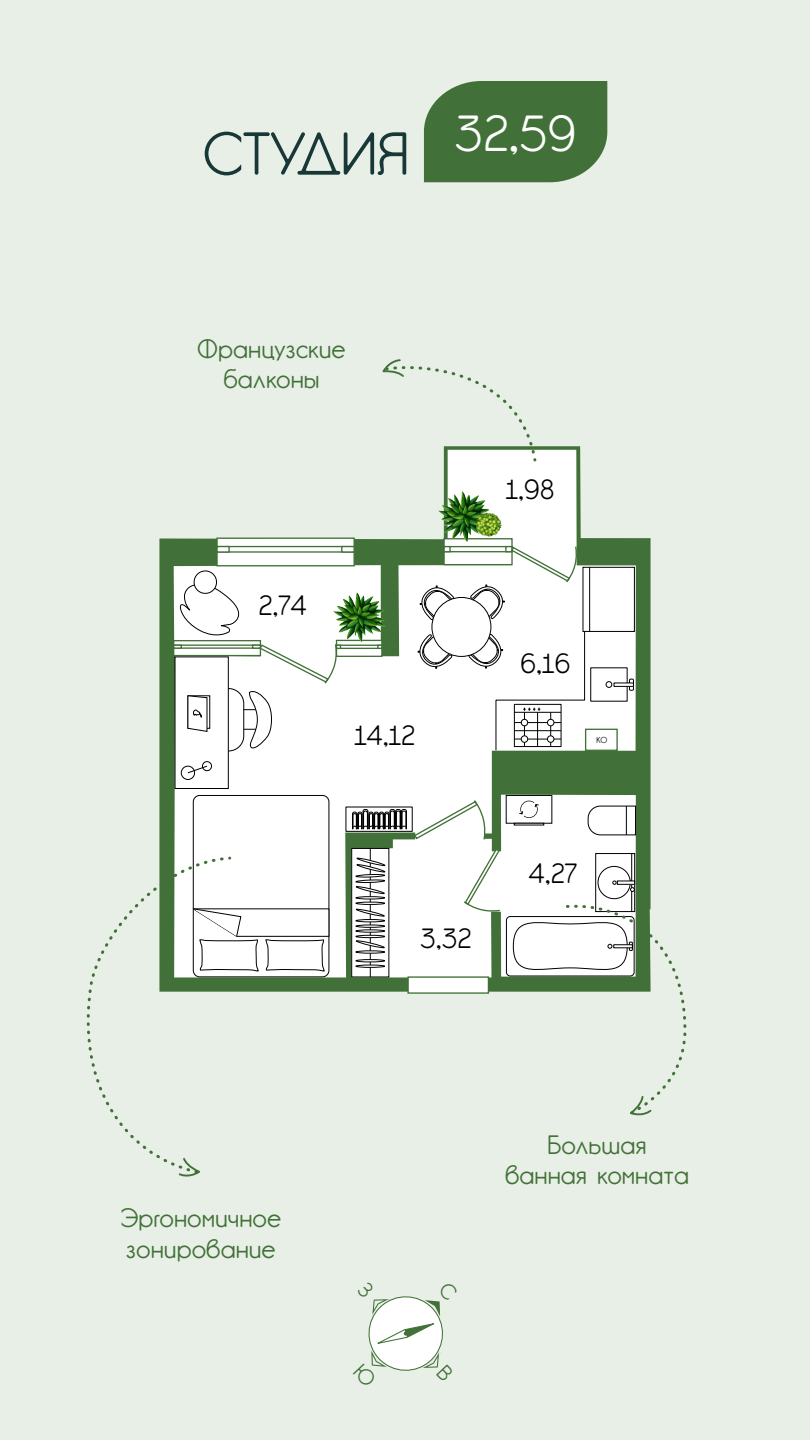
<style>
.page{position:relative;width:810px;height:1440px;background:#e8efe6}
.page>*{position:absolute;margin:0;border:0;box-sizing:border-box;transform-origin:0 0}
.t1{font:58.05px "Gardens C";color:#183737}
.t2{font:48.6px "Gardens C";color:#fefefe}
.t3{font:26.7px "Gardens C";color:#000}
.t4{font:25.58px/30.7px "Gardens C";color:#417138;text-align:center}
.t5{font:8.4px "Gardens C";color:#000}
</style>
<div class="page">
<svg style="left:159px;top:446px;width:492px;height:546px;fill:#fff"></svg>
<div style="left:216px;top:538px;width:139px;height:28px;background:#fff;border:1px solid #417138"></div>
<div style="left:216px;top:546px;width:139px;height:7px;background:#fff;border:1px solid #417138"></div>
<div style="left:341px;top:546px;width:14px;height:7px;background:#fff;border:1px solid #417138"></div>
<div style="left:216px;top:546px;width:14px;height:7px;background:#fff;border:1px solid #417138"></div>
<div style="left:336px;top:640px;width:47px;height:17px;background:#fff;border:1px solid #417138"></div>
<svg style="left:341px;top:645px;width:36px;height:4px"></svg>
<svg style="left:377px;top:645px;width:6px;height:4px"></svg>
<div style="left:443px;top:538px;width:70px;height:27px;background:#fff;border:1px solid #417138"></div>
<svg style="left:451px;top:546px;width:18px;height:6px"></svg>
<svg style="left:443px;top:546px;width:8px;height:6px"></svg>
<div style="left:585px;top:729px;width:33px;height:22px;background:#fff;border:1px solid #417138"></div>
<svg style="left:462px;top:848px;width:39px;height:64px;background:#ecf1eb"></svg>
<div style="left:407px;top:976px;width:82px;height:18px;background:#fff;border:1px solid #417138"></div>
<svg style="left:413px;top:799px;width:72px;height:42px;background:#eef2ee"></svg>
<div style="left:352px;top:848px;width:37px;height:129px;background:#fff"></div>
<hr style="left:370px;top:848px;width:1px;height:129px;background:#000">
<svg style="left:355px;top:858px;width:30px;height:110px"></svg>
<div style="left:193px;top:795px;width:136px;height:182px;background:#fff;border-radius:6px"></div>
<div style="left:193px;top:795px;width:136px;height:182px;border:1px solid #000;border-radius:6px"></div>
<svg style="left:233px;top:908px;width:96px;height:63px"></svg>
<img style="left:341px;top:592px;width:43px;height:49px">
<div style="left:506px;top:917px;width:128px;height:59px;background:#fff;border-radius:4px"></div>
<div style="left:596px;top:854px;width:39px;height:58px;background:#fff"></div>
<div style="left:596px;top:853px;width:39px;height:59px;border:1px solid #000"></div>
<div style="left:598px;top:866px;width:32px;height:33px;border:1px solid #000;border-radius:50%"></div>
<hr style="left:632px;top:854px;width:1px;height:58px;background:#000">
<div style="left:617px;top:881px;width:18px;height:4px;border:1px solid #000"></div>
<svg style="left:630px;top:887px;width:5px;height:5px"></svg>
<svg style="left:588px;top:806px;width:48px;height:29px"></svg>
<div style="left:506px;top:795px;width:46px;height:28px;background:#fff;border:1px solid #000"></div>
<div style="left:514px;top:823px;width:30px;height:2px;background:#fff;border:1px solid #000"></div>
<svg style="left:519px;top:801px;width:20px;height:17px"></svg>
<div style="left:591px;top:668px;width:36px;height:33px;background:#fff"></div>
<div style="left:606px;top:681px;width:6px;height:7px;border:1px solid #000;border-radius:50%"></div>
<div style="left:629px;top:679px;width:5px;height:11px;border:1px solid #000"></div>
<div style="left:614px;top:683px;width:20px;height:4px;border:1px solid #000"></div>
<div style="left:583px;top:567px;width:52px;height:65px;background:#fff;border:1px solid #000"></div>
<hr style="left:589px;top:567px;width:1px;height:64px;background:#000">
<svg style="left:348px;top:809px;width:62px;height:21px"></svg>
<div style="left:346px;top:807px;width:66px;height:25px;border:1px solid #000"></div>
<svg style="left:352px;top:809px;width:55px;height:20px"></svg>
<img style="left:439px;top:491px;width:52px;height:51px">
<img style="left:476px;top:513px;width:25px;height:24px">
<div style="left:175px;top:657px;width:53px;height:132px;background:#fff;border:1px solid #000"></div>
<div style="left:181px;top:766px;width:14px;height:14px;border:1px solid #000;border-radius:50%"></div>
<div style="left:202px;top:761px;width:10px;height:10px;border:1px solid #000;border-radius:50%"></div>
<svg style="left:187px;top:766px;width:20px;height:7px"></svg>
<svg style="left:173px;top:569px;width:168px;height:182px;background:#e9ece8"></svg>
<svg style="left:415px;top:580px;width:40px;height:41px"></svg>
<svg style="left:469px;top:545px;width:108px;height:75px;background:#eef1ed"></svg>
<svg style="left:412px;top:634px;width:41px;height:40px"></svg>
<div style="left:432px;top:597px;width:59px;height:59px;background:#fff;border-radius:50%"></div>
<div style="left:432px;top:597px;width:59px;height:60px;border:1px solid #000;border-radius:50%"></div>
<svg style="left:468px;top:631px;width:117px;height:120px;background:#eeefee"></svg>
<div style="left:424px;top:81px;width:183px;height:101px;background:#417138"></div>
<svg style="left:86px;top:855px;width:147px;height:311px"></svg>
<svg style="left:380px;top:359px;width:158px;height:104px"></svg>
<svg style="left:178px;top:1156px;width:25px;height:21px"></svg>
<svg style="left:513px;top:903px;width:174px;height:213px"></svg>
<svg style="left:368px;top:1296px;width:75px;height:75px"></svg>
<h1 class="t1" style="left:203px;top:122px;width:208px">СТУДИЯ</h1>
<h2 class="t2" style="left:454px;top:106px;width:124px">32,59</h2>
<p class="t4" style="left:197px;top:333px;width:150px">Французские балконы</p>
<p class="t3" style="left:258px;top:591px;width:50px">2,74</p>
<p class="t3" style="left:355px;top:720px;width:62px">14,12</p>
<p class="t3" style="left:506px;top:475px;width:51px">1,98</p>
<p class="t3" style="left:520px;top:649px;width:52px">6,16</p>
<p class="t5" style="left:597px;top:736px;width:12px">КО</p>
<p class="t3" style="left:420px;top:923px;width:53px">3,32</p>
<p class="t3" style="left:529px;top:858px;width:50px">4,27</p>
<p class="t4" style="left:121px;top:1202px;width:162px;text-align:left">Эргономичное зонирование</p>
<p class="t4" style="left:505px;top:1129px;width:186px">Большая ванная комната</p>
</div>
